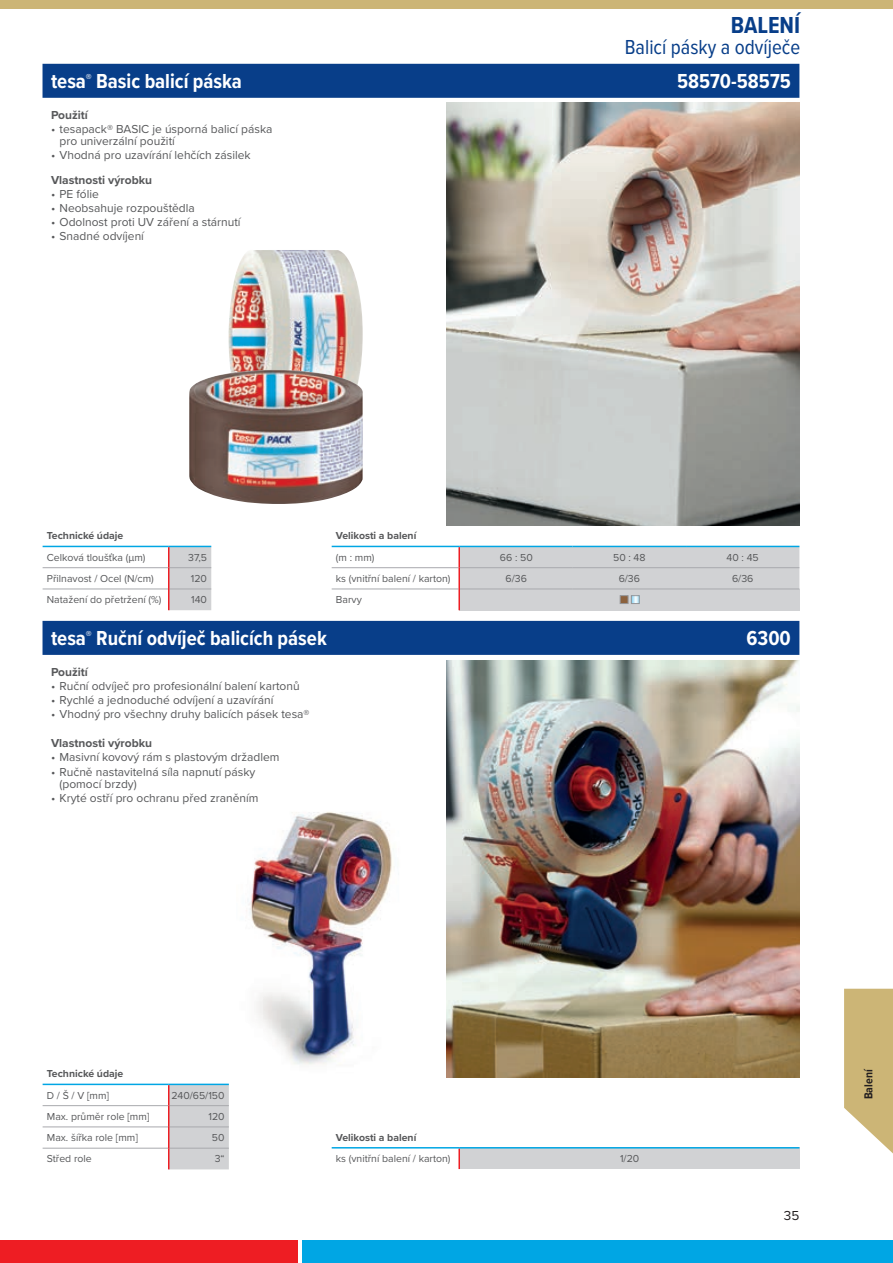
<style>
.page{position:relative;width:893px;height:1263px;background:#fff}
.page>*{position:absolute;margin:0;border:0;box-sizing:border-box;transform-origin:0 0}
.t1{font:700 24px "Proxima Nova Cond";color:#083e89}
.t2{font:700 21px "Proxima Nova Cond";color:#fff}
.t3{font:21px "Proxima Nova Cond";color:#083e89}
.t4{font:13.5px "Proxima Nova";color:#231f20}
.t5{font:12px/12px "Proxima Nova";color:#57585a}
.t6{font:700 12px "Proxima Nova";color:#57585a}
.t7{font:700 12px "Proxima Nova Cond";color:#231f20}
.t8{font:10.5px "Proxima Nova";color:#57585a}
.t9{font:700 10.5px "Proxima Nova";color:#57585a}
</style>
<div class="page">
<img style="left:246px;top:812px;width:146px;height:253px">
<div style="left:43px;top:64px;width:756px;height:34px;background:#083e89"></div>
<img style="left:446px;top:102px;width:353px;height:423px">
<div style="left:43px;top:621px;width:756px;height:34px;background:#083e89"></div>
<div style="left:459px;top:1148px;width:340px;height:21px;background:#d1d2d4"></div>
<hr style="left:458px;top:1148px;width:2px;height:21px;background:#ee1d23">
<hr style="left:332px;top:1147px;width:127px;height:1px;background:#00a6e4">
<hr style="left:459px;top:1147px;width:340px;height:1px;background:#00a6e4">
<svg style="left:460px;top:547px;width:339px;height:42px;background:#cfd1d3"></svg>
<div style="left:459px;top:589px;width:340px;height:21px;background:#d1d2d4"></div>
<hr style="left:332px;top:546px;width:127px;height:1px;background:#00a6e4">
<hr style="left:459px;top:546px;width:114px;height:1px;background:#00a6e4">
<hr style="left:573px;top:546px;width:113px;height:1px;background:#00a6e4">
<hr style="left:686px;top:546px;width:113px;height:1px;background:#00a6e4">
<hr style="left:332px;top:567px;width:126px;height:1px;background:#a8a9ad">
<hr style="left:460px;top:567px;width:113px;height:1px;background:#a8a9ad">
<hr style="left:573px;top:567px;width:113px;height:1px;background:#a8a9ad">
<hr style="left:686px;top:567px;width:113px;height:1px;background:#a8a9ad">
<hr style="left:332px;top:589px;width:126px;height:1px;background:#a8a9ad">
<hr style="left:460px;top:589px;width:113px;height:1px;background:#a8a9ad">
<hr style="left:573px;top:589px;width:113px;height:1px;background:#a8a9ad">
<hr style="left:686px;top:589px;width:113px;height:1px;background:#a8a9ad">
<hr style="left:458px;top:589px;width:2px;height:21px;background:#ee1d23">
<hr style="left:458px;top:547px;width:2px;height:21px;background:#ee1d23">
<hr style="left:458px;top:568px;width:2px;height:21px;background:#ee1d23">
<div style="left:620px;top:595px;width:8px;height:9px;background:#8b613d;border:1px solid #939598"></div>
<svg style="left:633px;top:597px;width:5px;height:5px"></svg>
<div style="left:631px;top:595px;width:9px;height:9px;border:1px solid #939598"></div>
<hr style="left:43px;top:1084px;width:126px;height:1px;background:#00a6e4">
<hr style="left:43px;top:1105px;width:125px;height:1px;background:#a8a9ad">
<hr style="left:43px;top:1126px;width:125px;height:1px;background:#a8a9ad">
<hr style="left:43px;top:1148px;width:125px;height:1px;background:#a8a9ad">
<svg style="left:168px;top:1084px;width:61px;height:85px;background:#cdcbce"></svg>
<img style="left:446px;top:660px;width:353px;height:417px">
<hr style="left:43px;top:546px;width:126px;height:1px;background:#00a6e4">
<hr style="left:43px;top:567px;width:125px;height:1px;background:#a8a9ad">
<hr style="left:43px;top:589px;width:125px;height:1px;background:#a8a9ad">
<svg style="left:168px;top:546px;width:43px;height:64px;background:#ccc9cd"></svg>
<img style="left:229px;top:250px;width:134px;height:120px">
<img style="left:189px;top:370px;width:174px;height:134px">
<div style="left:0;top:0;width:893px;height:9px;background:#ccb576"></div>
<div style="left:298px;top:1240px;width:595px;height:23px;background:#00a6e4"></div>
<div style="left:294px;top:1240px;width:7px;height:23px;background:#fff"></div>
<div style="left:0;top:1240px;width:298px;height:23px;background:#ee1d23"></div>
<svg style="left:844px;top:989px;width:49px;height:164px;background:#d3bf88"></svg>
<h1 class="t1" style="left:731px;top:7px;width:71px">BALENÍ</h1>
<h2 class="t3" style="left:625px;top:35px;width:177px">Balicí pásky a odvíječe</h2>
<h2 class="t2" style="left:51px;top:65px;width:193px">tesa<sup>®</sup> Basic balicí páska</h2>
<h2 class="t2" style="left:677px;top:65px;width:115px">58570-58575</h2>
<p class="t6" style="left:51px;top:106px;width:38px">Použití</p>
<p class="t5" style="left:60px;top:122px;width:215px;text-indent:-9px">• tesapack® BASIC je úsporná balicí páska pro univerzální použití</p>
<p class="t5" style="left:51px;top:148px;width:201px">• Vhodná pro uzavírání lehčích zásilek</p>
<p class="t6" style="left:51px;top:171px;width:103px">Vlastnosti výrobku</p>
<p class="t5" style="left:51px;top:187px;width:49px">• PE fólie</p>
<p class="t5" style="left:51px;top:202px;width:145px">• Neobsahuje rozpouštědla</p>
<p class="t5" style="left:51px;top:216px;width:191px">• Odolnost proti UV záření a stárnutí</p>
<p class="t5" style="left:51px;top:230px;width:94px">• Snadné odvíjení</p>
<p class="t9" style="left:47px;top:528px;width:78px">Technické údaje</p>
<p class="t8" style="left:47px;top:549px;width:100px">Celková tloušťka (µm)</p>
<p class="t8" style="left:188px;top:549px;width:20px">37,5</p>
<p class="t8" style="left:47px;top:570px;width:108px">Přilnavost / Ocel (N/cm)</p>
<p class="t8" style="left:191px;top:570px;width:18px">120</p>
<p class="t8" style="left:47px;top:592px;width:116px">Natažení do přetržení (%)</p>
<p class="t8" style="left:191px;top:592px;width:17px">140</p>
<p class="t9" style="left:336px;top:528px;width:82px">Velikosti a balení</p>
<p class="t8" style="left:336px;top:549px;width:40px">(m : mm)</p>
<p class="t8" style="left:500px;top:549px;width:34px">66 : 50</p>
<p class="t8" style="left:613px;top:549px;width:34px">50 : 48</p>
<p class="t8" style="left:727px;top:549px;width:34px">40 : 45</p>
<p class="t8" style="left:336px;top:570px;width:116px">ks (vnitřní balení / karton)</p>
<p class="t8" style="left:506px;top:570px;width:23px">6/36</p>
<p class="t8" style="left:619px;top:570px;width:23px">6/36</p>
<p class="t8" style="left:732px;top:570px;width:23px">6/36</p>
<p class="t8" style="left:336px;top:592px;width:27px">Barvy</p>
<h2 class="t2" style="left:51px;top:622px;width:277px">tesa<sup>®</sup> Ruční odvíječ balicích pásek</h2>
<h2 class="t2" style="left:747px;top:622px;width:46px">6300</h2>
<p class="t6" style="left:51px;top:663px;width:38px">Použití</p>
<p class="t5" style="left:51px;top:679px;width:250px">• Ruční odvíječ pro profesionální balení kartonů</p>
<p class="t5" style="left:51px;top:693px;width:224px">• Rychlé a jednoduché odvíjení a uzavírání</p>
<p class="t5" style="left:51px;top:707px;width:260px">• Vhodný pro všechny druhy balicích pásek tesa®</p>
<p class="t6" style="left:51px;top:734px;width:103px">Vlastnosti výrobku</p>
<p class="t5" style="left:51px;top:751px;width:230px">• Masivní kovový rám s plastovým držadlem</p>
<p class="t5" style="left:60px;top:765px;width:197px;text-indent:-9px">• Ručně nastavitelná síla napnutí pásky (pomocí brzdy)</p>
<p class="t5" style="left:51px;top:791px;width:209px">• Kryté ostří pro ochranu před zraněním</p>
<p class="t9" style="left:47px;top:1066px;width:78px">Technické údaje</p>
<p class="t8" style="left:47px;top:1087px;width:64px">D / Š / V [mm]</p>
<p class="t8" style="left:171px;top:1087px;width:55px">240/65/150</p>
<p class="t8" style="left:47px;top:1108px;width:104px">Max. průměr role [mm]</p>
<p class="t8" style="left:208px;top:1108px;width:18px">120</p>
<p class="t8" style="left:47px;top:1130px;width:93px">Max. šířka role [mm]</p>
<p class="t8" style="left:212px;top:1130px;width:14px">50</p>
<p class="t8" style="left:47px;top:1151px;width:46px">Střed role</p>
<p class="t8" style="left:215px;top:1151px;width:11px">3“</p>
<p class="t9" style="left:336px;top:1129px;width:82px">Velikosti a balení</p>
<p class="t8" style="left:336px;top:1150px;width:116px">ks (vnitřní balení / karton)</p>
<p class="t8" style="left:620px;top:1150px;width:21px">1/20</p>
<p class="t4" style="left:784px;top:1206px;width:17px">35</p>
<p class="t7" style="left:860px;top:1099px;width:32px;rotate:-90deg">Balení</p>
</div>
